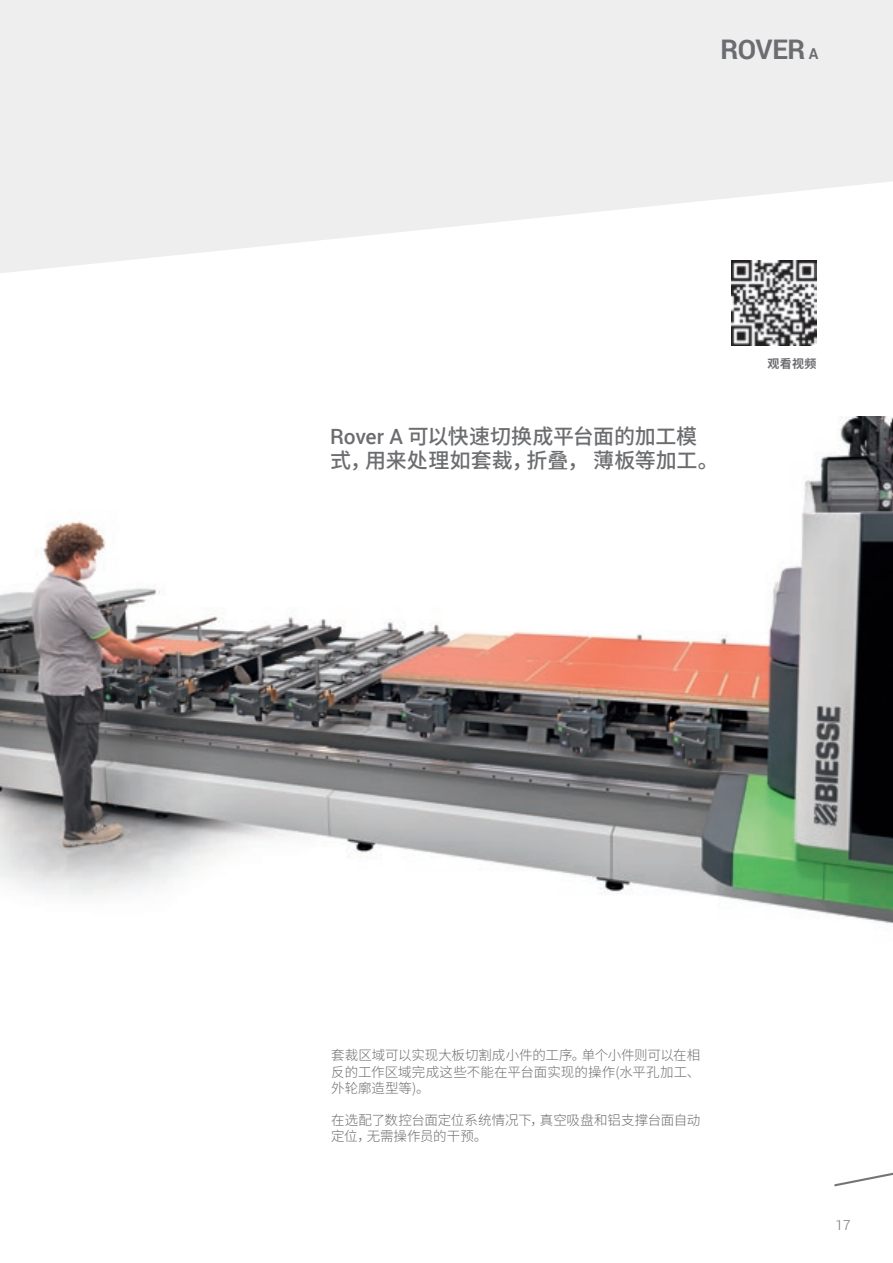
<style>
.page{position:relative;width:893px;height:1263px;background:#fff}
.page>*{position:absolute;margin:0;border:0;box-sizing:border-box;transform-origin:0 0}
.t1{font:700 27px "Roboto";letter-spacing:-.015em;color:#6c6d70}
.t2{font:500 21px/24px "Noto Sans CJ Ksc";letter-spacing:-.01em;color:#6c6d70}
.t3{font:300 13.5px/16.2px "Noto Sans CJ Ksc";letter-spacing:-.005em;color:#6c6d70;text-align:justify}
.t4{font:300 13.5px "Roboto";color:#6c6d70}
.t5{font:700 12px "Noto Sans CJ Ksc";color:#6c6d70}
.s1{font-size:15px}
.s2{font-family:"Roboto"}
</style>
<div class="page">
<svg style="left:834px;top:1172px;width:59px;height:14px"></svg>
<svg style="left:0;top:0;width:893px;height:273px;fill:#eeeeef"></svg>
<img style="left:731px;top:260px;width:85px;height:86px">
<img style="left:0;top:417px;width:893px;height:507px">
<p class="t1" style="left:721px;top:30px;width:99px">ROVER <span class="s1">A</span></p>
<p class="t2" style="left:330px;top:425px;width:390px"><span class="s2">Rover A</span> 可以快速切换成平台面的加工模式，用来处理如套裁，折叠， 薄板等加工。</p>
<p class="t5" style="left:768px;top:357px;width:50px">观看视频</p>
<p class="t3" style="left:331px;top:1048px;width:370px">套裁区域可以实现大板切割成小件的工序。单个小件则可以在相反的工作区域完成这些不能在平台面实现的操作(水平孔加工、外轮廓造型等)。</p>
<p class="t3" style="left:331px;top:1112px;width:370px">在选配了数控台面定位系统情况下，真空吸盘和铝支撑台面自动定位，无需操作员的干预。</p>
<p class="t4" style="left:836px;top:1215px;width:16px">17</p>
</div>
